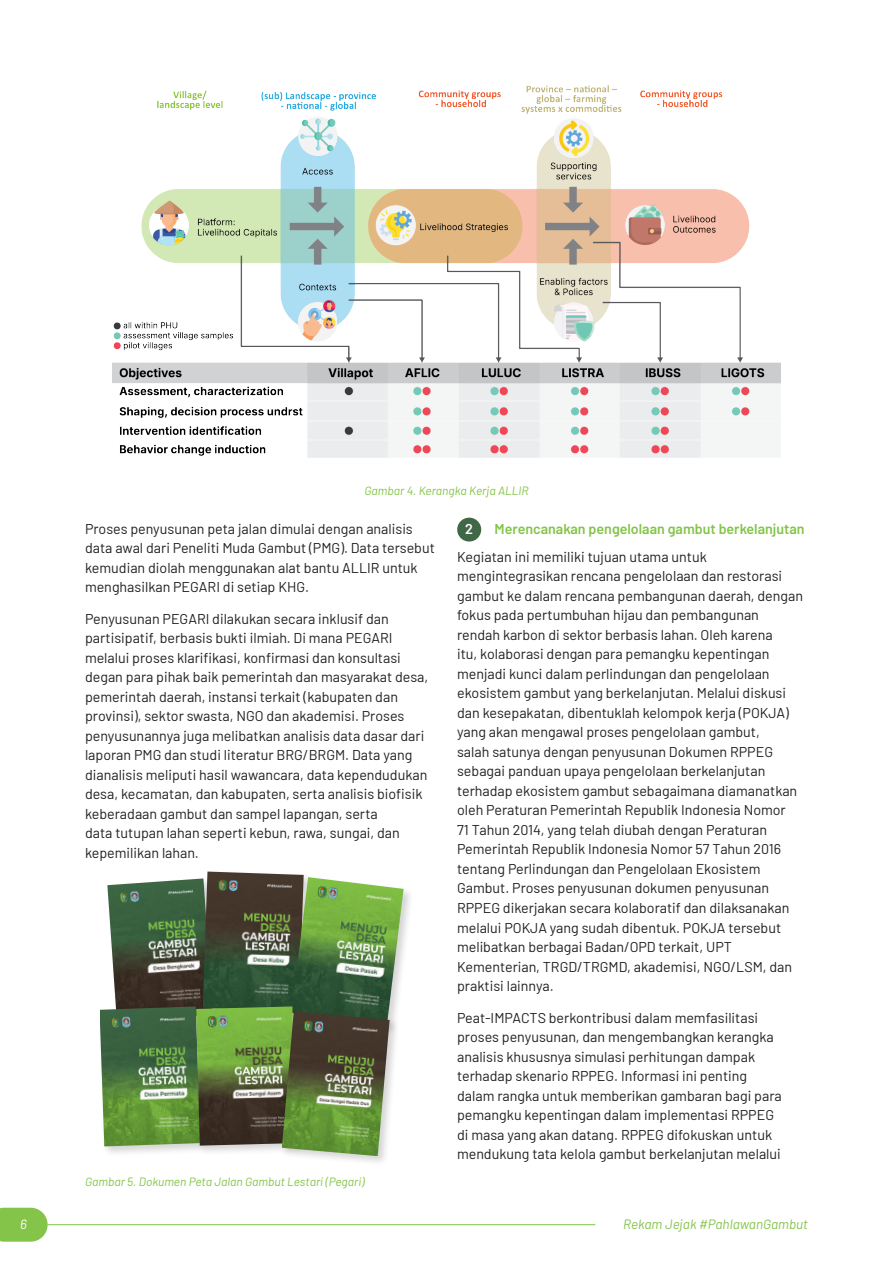
<style>
.page{position:relative;width:893px;height:1263px;background:#fff}
.page>*{position:absolute;margin:0;border:0;box-sizing:border-box;transform-origin:0 0}
.t1{font:14.25px/19.5px "Barlow";color:#231f20}
.t2{font:600 14.25px "Barlow";color:#83c449}
.t3{font:600 14.25px "Barlow";color:#fff}
.t4{font:italic 13.5px "Barlow";color:#83c449}
.t5{font:italic 13.5px "Barlow";color:#fff}
.Figure_title{font:italic 12px "Barlow";color:#83c449}
</style>
<div class="page">
<img style="left:107px;top:878px;width:94px;height:126px">
<div style="left:201px;top:869px;width:113px;height:153px;background:#231f20;opacity:.19"></div>
<img style="left:203px;top:871px;width:101px;height:133px">
<div style="left:290px;top:875px;width:124px;height:160px;background:#231f20;opacity:.19"></div>
<img style="left:291px;top:877px;width:113px;height:147px">
<div style="left:97px;top:1004px;width:114px;height:153px;background:#231f20;opacity:.19"></div>
<img style="left:100px;top:1006px;width:94px;height:140px">
<svg style="left:469px;top:518px;width:13px;height:24px"></svg>
<img style="left:113px;top:85px;width:667px;height:373px">
<div style="left:194px;top:1004px;width:113px;height:152px;background:#231f20;opacity:.19"></div>
<img style="left:196px;top:1006px;width:100px;height:139px">
<div style="left:280px;top:1009px;width:120px;height:157px;background:#231f20;opacity:.19"></div>
<img style="left:282px;top:1011px;width:108px;height:145px">
<svg style="left:0;top:1208px;width:48px;height:34px;background:#8ec959"></svg>
<hr style="left:48px;top:1224px;width:547px;height:1px;background:#83c449">
<p class="Figure_title" style="left:364px;top:482px;width:165px">Gambar 4. Kerangka Kerja ALLIR</p>
<p class="t1" style="left:85px;top:518px;width:351px">Proses penyusunan peta jalan dimulai dengan analisis data awal dari Peneliti Muda Gambut (PMG). Data tersebut kemudian diolah menggunakan alat bantu ALLIR untuk menghasilkan PEGARI di setiap KHG.</p>
<p class="t1" style="left:85px;top:608px;width:345px">Penyusunan PEGARI dilakukan secara inklusif dan partisipatif, berbasis bukti ilmiah. Di mana PEGARI melalui proses klarifikasi, konfirmasi dan konsultasi degan para pihak baik pemerintah dan masyarakat desa, pemerintah daerah, instansi terkait (kabupaten dan provinsi), sektor swasta, NGO dan akademisi. Proses penyusunannya juga melibatkan analisis data dasar dari laporan PMG dan studi literatur BRG/BRGM. Data yang dianalisis meliputi hasil wawancara, data kependudukan desa, kecamatan, dan kabupaten, serta analisis biofisik keberadaan gambut dan sampel lapangan, serta<br>data tutupan lahan seperti kebun, rawa, sungai, dan kepemilikan lahan.</p>
<p class="Figure_title" style="left:85px;top:1173px;width:281px">Gambar 5. Dokumen Peta Jalan Gambut Lestari (Pegari)</p>
<p class="t3" style="left:465px;top:518px;width:9px">2</p>
<p class="t2" style="left:495px;top:518px;width:312px">Merencanakan pengelolaan gambut berkelanjutan</p>
<p class="t1" style="left:457px;top:546px;width:347px">Kegiatan ini memiliki tujuan utama untuk mengintegrasikan rencana pengelolaan dan restorasi gambut ke dalam rencana pembangunan daerah, dengan fokus pada pertumbuhan hijau dan pembangunan rendah karbon di sektor berbasis lahan. Oleh karena<br>itu, kolaborasi dengan para pemangku kepentingan menjadi kunci dalam perlindungan dan pengelolaan ekosistem gambut yang berkelanjutan. Melalui diskusi dan kesepakatan, dibentuklah kelompok kerja (POKJA) yang akan mengawal proses pengelolaan gambut,<br>salah satunya dengan penyusunan Dokumen RPPEG sebagai panduan upaya pengelolaan berkelanjutan terhadap ekosistem gambut sebagaimana diamanatkan oleh Peraturan Pemerintah Republik Indonesia Nomor<br>71 Tahun 2014, yang telah diubah dengan Peraturan Pemerintah Republik Indonesia Nomor 57 Tahun 2016 tentang Perlindungan dan Pengelolaan Ekosistem Gambut. Proses penyusunan dokumen penyusunan RPPEG dikerjakan secara kolaboratif dan dilaksanakan melalui POKJA yang sudah dibentuk. POKJA tersebut melibatkan berbagai Badan/OPD terkait, UPT Kementerian, TRGD/TRGMD, akademisi, NGO/LSM, dan praktisi lainnya.</p>
<p class="t1" style="left:457px;top:1006px;width:326px">Peat-IMPACTS berkontribusi dalam memfasilitasi proses penyusunan, dan mengembangkan kerangka analisis khususnya simulasi perhitungan dampak terhadap skenario RPPEG. Informasi ini penting dalam rangka untuk memberikan gambaran bagi para pemangku kepentingan dalam implementasi RPPEG di masa yang akan datang. RPPEG difokuskan untuk mendukung tata kelola gambut berkelanjutan melalui</p>
<p class="t5" style="left:20px;top:1214px;width:8px">6</p>
<p class="t4" style="left:623px;top:1214px;width:186px">Rekam Jejak #PahlawanGambut</p>
</div>
